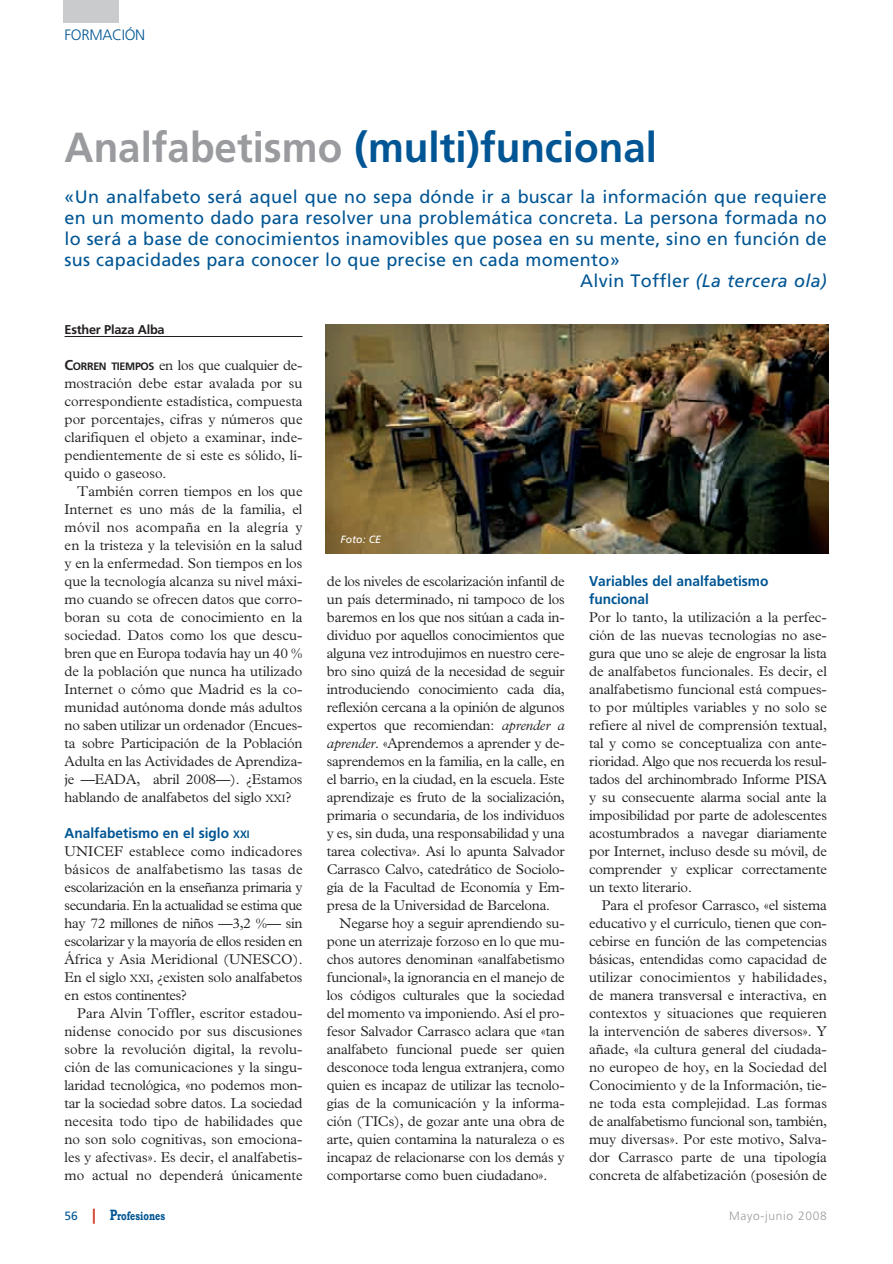
<style>
.page{position:relative;width:893px;height:1264px;background:#fff}
.page>*{position:absolute;margin:0;border:0;box-sizing:border-box;transform-origin:0 0}
.t1{font:700 42px "Frutiger";color:#005594;scale:.96 1}
.t2{font:18px "Frutiger";letter-spacing:.015em;color:#005594}
.t3{font:italic 18px "Frutiger";letter-spacing:.015em;color:#005594}
.t4{font:300 15px "Frutiger";letter-spacing:-.02em;color:#005594}
.t5{font:300 14.25px/18px "Plantin";letter-spacing:-.01em;color:#231f20;text-align:justify}
.t6{font:700 14.25px/18px "Frutiger";color:#005594;scale:.96 1}
.t7{font:700 12.75px "Frutiger";letter-spacing:-.02em;color:#231f20}
.t8{font:700 12px "Bookman Old Style";color:#005594;scale:.75 1}
.t9{font:300 12px "Frutiger";letter-spacing:.055em;color:#999b9e}
.t10{font:italic 10.5px "Frutiger";color:#fff}
.s1{color:#999b9e}
.s2{font-style:normal}
.s3{font-family:"Frutiger";font-weight:700}
.s4{font-family:"Frutiger";font-weight:700;font-size:10.65px}
.s5{font-size:10.65px}
.s6{font-style:italic}
.s7{font-family:"Frutiger";font-weight:400}
.s8{font-family:"Frutiger";font-weight:900;font-size:15px;color:#d33e28}
.s9{font-size:15px}
</style>
<div class="page">
<svg style="left:63px;top:0;width:766px;height:554px"></svg>
<p class="t4" style="left:65px;top:29px;width:82px">FORMACIÓN</p>
<h1 class="t1" style="left:65px;top:131px;width:619px"><span class="s1">Analfabetismo</span> (multi)funcional</h1>
<p class="t2" style="left:65px;top:189px;width:764px">«Un analfabeto será aquel que no sepa dónde ir a buscar la información que requiere</p>
<p class="t2" style="left:65px;top:210px;width:764px">en un momento dado para resolver una problemática concreta. La persona formada no</p>
<p class="t2" style="left:65px;top:231px;width:764px">lo será a base de conocimientos inamovibles que posea en su mente, sino en función de</p>
<p class="t2" style="left:65px;top:252px;width:557px">sus capacidades para conocer lo que precise en cada momento»</p>
<p class="t3" style="left:580px;top:273px;width:248px"><span class="s2">Alvin Toffler</span> (La tercera ola)</p>
<p class="t7" style="left:65px;top:324px;width:102px">Esther Plaza Alba</p>
<p class="t5" style="left:65px;top:357px;width:239px"><span class="s3">C</span><span class="s4">ORREN TIEMPOS</span> en los que cualquier de&shy;mostración debe estar avalada por su correspondiente estadística, compuesta por porcentajes, cifras y números que clarifiquen el objeto a examinar, inde&shy;pendientemente de si este es sólido, lí&shy;quido o gaseoso.</p>
<p class="t5" style="left:65px;top:483px;width:239px;text-indent:13px">También corren tiempos en los que Internet es uno más de la familia, el móvil nos acompaña en la alegría y en la tristeza y la televisión en la salud y en la enfermedad. Son tiempos en los que la tecnología alcanza su nivel máxi&shy;mo cuando se ofrecen datos que corro&shy;boran su cota de conocimiento en la sociedad. Datos como los que descu&shy;bren que en Europa todavía hay un 40 % de la población que nunca ha utilizado Internet o cómo que Madrid es la co&shy;munidad autónoma donde más adultos no saben utilizar un ordenador (Encues&shy;ta sobre Participación de la Población Adulta en las Actividades de Aprendiza&shy;je —EADA, abril 2008—). ¿Estamos hablando de analfabetos del siglo <span class="s5">XXI</span>?</p>
<p class="t6" style="left:65px;top:825px;width:194px">Analfabetismo en el siglo <span class="s5">XXI</span></p>
<p class="t5" style="left:65px;top:843px;width:239px">UNICEF establece como indicadores básicos de analfabetismo las tasas de escolarización en la enseñanza primaria y secundaria. En la actualidad se estima que hay 72 millones de niños —3,2 %— sin escolarizar y la mayoría de ellos residen en África y Asia Meridional (UNESCO).<br>En el siglo <span class="s5">XXI</span>, ¿existen solo analfabetos en estos continentes?</p>
<p class="t5" style="left:65px;top:1005px;width:239px;text-indent:13px">Para Alvin Toffler, escritor estadou&shy;nidense conocido por sus discusiones sobre la revolución digital, la revolu&shy;ción de las comunicaciones y la singu&shy;laridad tecnológica, «no podemos mon&shy;tar la sociedad sobre datos. La sociedad necesita todo tipo de habilidades que no son solo cognitivas, son emociona&shy;les y afectivas». Es decir, el analfabetis&shy;mo actual no dependerá únicamente</p>
<p class="t10" style="left:341px;top:535px;width:42px">Foto: CE</p>
<p class="t5" style="left:327px;top:573px;width:239px">de los niveles de escolarización infantil de un país determinado, ni tampoco de los baremos en los que nos sitúan a cada in&shy;dividuo por aquellos conocimientos que alguna vez introdujimos en nuestro cere&shy;bro sino quizá de la necesidad de seguir introduciendo conocimiento cada día, reflexión cercana a la opinión de algunos expertos que recomiendan: <span class="s6">aprender a aprender</span>. «Aprendemos a aprender y de&shy;saprendemos en la familia, en la calle, en el barrio, en la ciudad, en la escuela. Este aprendizaje es fruto de la socialización, primaria o secundaria, de los individuos y es, sin duda, una responsabilidad y una tarea colectiva». Así lo apunta Salvador Carrasco Calvo, catedrático de Sociolo&shy;gía de la Facultad de Economía y Em&shy;presa de la Universidad de Barcelona.</p>
<p class="t5" style="left:327px;top:915px;width:239px;text-indent:13px">Negarse hoy a seguir aprendiendo su&shy;pone un aterrizaje forzoso en lo que mu&shy;chos autores denominan «analfabetismo funcional», la ignorancia en el manejo de los códigos culturales que la sociedad del momento va imponiendo. Así el pro&shy;fesor Salvador Carrasco aclara que «tan analfabeto funcional puede ser quien desconoce toda lengua extranjera, como quien es incapaz de utilizar las tecnolo&shy;gías de la comunicación y la informa&shy;ción (TICs), de gozar ante una obra de arte, quien contamina la naturaleza o es incapaz de relacionarse con los demás y comportarse como buen ciudadano».</p>
<p class="t6" style="left:589px;top:573px;width:188px">Variables del analfabetismo funcional</p>
<p class="t5" style="left:589px;top:609px;width:239px">Por lo tanto, la utilización a la perfec&shy;ción de las nuevas tecnologías no ase&shy;gura que uno se aleje de engrosar la lista de analfabetos funcionales. Es decir, el analfabetismo funcional está compues&shy;to por múltiples variables y no solo se refiere al nivel de comprensión textual, tal y como se conceptualiza con ante&shy;rioridad. Algo que nos recuerda los resul&shy;tados del archinombrado Informe PISA y su consecuente alarma social ante la imposibilidad por parte de adolescentes acostumbrados a navegar diariamente por Internet, incluso desde su móvil, de comprender y explicar correctamente un texto literario.</p>
<p class="t5" style="left:589px;top:897px;width:239px;text-indent:13px">Para el profesor Carrasco, «el sistema educativo y el currículo, tienen que con&shy;cebirse en función de las competencias básicas, entendidas como capacidad de utilizar conocimientos y habilidades, de manera transversal e interactiva, en contextos y situaciones que requieren la intervención de saberes diversos». Y añade, «la cultura general del ciudada&shy;no europeo de hoy, en la Sociedad del Conocimiento y de la Información, tie&shy;ne toda esta complejidad. Las formas de analfabetismo funcional son, también, muy diversas». Por este motivo, Salva&shy;dor Carrasco parte de una tipología concreta de alfabetización (posesión de</p>
<p class="t8" style="left:65px;top:1208px;width:135px"><span class="s7">56</span> <span class="s8">|</span> <span class="s9">P</span>rofesiones</p>
<p class="t9" style="left:729px;top:1211px;width:99px">Mayo-junio 2008</p>
</div>
